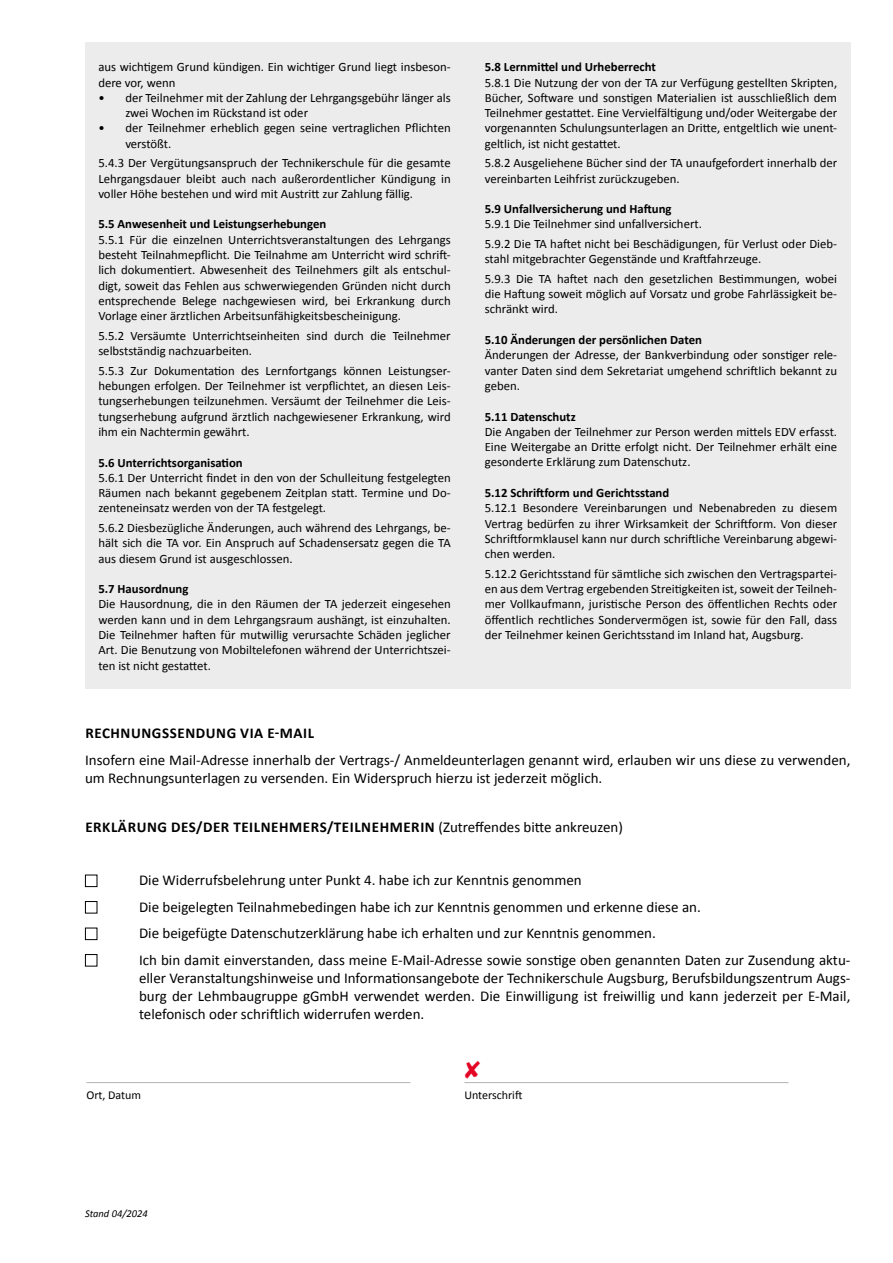
<style>
.page{position:relative;width:893px;height:1263px;background:#fff}
.page>*{position:absolute;margin:0;border:0;box-sizing:border-box;transform-origin:0 0}
.t1{font:15px/26.5px "Calibri";color:#000}
.t2{font:700 15px "Calibri";letter-spacing:.04em;color:#000}
.t3{font:12.75px/15.3px "Calibri";color:#000;text-align:justify}
.t4{font:700 12.75px "Calibri";color:#000}
.t5{font:12px "Calibri";color:#000}
.t6{font:italic 10.5px "Calibri";color:#000}
.s1{font-weight:400}
</style>
<div class="page">
<div style="left:85px;top:43px;width:765px;height:646px;background:#ececec"></div>
<div style="left:85px;top:875px;width:12px;height:12px;border:1px solid #000"></div>
<div style="left:85px;top:901px;width:12px;height:12px;border:1px solid #000"></div>
<div style="left:85px;top:928px;width:12px;height:12px;border:1px solid #000"></div>
<div style="left:85px;top:954px;width:12px;height:12px;border:1px solid #000"></div>
<hr style="left:86px;top:1082px;width:324px;height:1px;background:#b3b2b2">
<hr style="left:464px;top:1082px;width:324px;height:1px;background:#b3b2b2">
<p class="t3" style="left:98px;top:59px;width:354px">aus wichtigem Grund kündigen. Ein wichtiger Grund liegt insbeson&shy;dere vor, wenn</p>
<p class="t3" style="left:125px;top:90px;width:327px;text-indent:-27px">• der Teilnehmer mit der Zahlung der Lehrgangsgebühr länger als zwei Wochen im Rückstand ist oder</p>
<p class="t3" style="left:125px;top:120px;width:327px;text-indent:-27px">• der Teilnehmer erheblich gegen seine vertraglichen Pflichten verstößt.</p>
<p class="t3" style="left:98px;top:155px;width:354px">5.4.3 Der Vergütungsanspruch der Technikerschule für die gesamte Lehrgangsdauer bleibt auch nach außerordentlicher Kündigung in voller Höhe bestehen und wird mit Austritt zur Zahlung fällig.</p>
<p class="t4" style="left:98px;top:215px;width:229px">5.5 Anwesenheit und Leistungserhebungen</p>
<p class="t3" style="left:98px;top:232px;width:354px">5.5.1 Für die einzelnen Unterrichtsveranstaltungen des Lehrgangs besteht Teilnahmepflicht. Die Teilnahme am Unterricht wird schrift&shy;lich dokumentiert. Abwesenheit des Teilnehmers gilt als entschul&shy;digt, soweit das Fehlen aus schwerwiegenden Gründen nicht durch entsprechende Belege nachgewiesen wird, bei Erkrankung durch Vorlage einer ärztlichen Arbeitsunfähigkeitsbescheinigung.</p>
<p class="t3" style="left:98px;top:328px;width:354px">5.5.2 Versäumte Unterrichtseinheiten sind durch die Teilnehmer selbstständig nachzuarbeiten.</p>
<p class="t3" style="left:98px;top:362px;width:354px">5.5.3 Zur Dokumentation des Lernfortgangs können Leistungser&shy;hebungen erfolgen. Der Teilnehmer ist verpflichtet, an diesen Leis&shy;tungserhebungen teilzunehmen. Versäumt der Teilnehmer die Leis&shy;tungserhebung aufgrund ärztlich nachgewiesener Erkrankung, wird ihm ein Nachtermin gewährt.</p>
<p class="t4" style="left:98px;top:453px;width:146px">5.6 Unterrichtsorganisation</p>
<p class="t3" style="left:98px;top:470px;width:354px">5.6.1 Der Unterricht findet in den von der Schulleitung festgelegten Räumen nach bekannt gegebenem Zeitplan statt. Termine und Do&shy;zenteneinsatz werden von der TA festgelegt.</p>
<p class="t3" style="left:98px;top:520px;width:354px">5.6.2 Diesbezügliche Änderungen, auch während des Lehrgangs, be&shy;hält sich die TA vor. Ein Anspruch auf Schadensersatz gegen die TA aus diesem Grund ist ausgeschlossen.</p>
<p class="t4" style="left:98px;top:580px;width:92px">5.7 Hausordnung</p>
<p class="t3" style="left:98px;top:596px;width:354px">Die Hausordnung, die in den Räumen der TA jederzeit eingesehen werden kann und in dem Lehrgangsraum aushängt, ist einzuhalten.<br>Die Teilnehmer haften für mutwillig verursachte Schäden jeglicher Art. Die Benutzung von Mobiltelefonen während der Unterrichtszei&shy;ten ist nicht gestattet.</p>
<p class="t4" style="left:485px;top:58px;width:173px">5.8 Lernmittel und Urheberrecht</p>
<p class="t3" style="left:485px;top:74px;width:354px">5.8.1 Die Nutzung der von der TA zur Verfügung gestellten Skripten, Bücher, Software und sonstigen Materialien ist ausschließlich dem Teilnehmer gestattet. Eine Vervielfältigung und/oder Weitergabe der vorgenannten Schulungsunterlagen an Dritte, entgeltlich wie unent&shy;geltlich, ist nicht gestattet.</p>
<p class="t3" style="left:485px;top:155px;width:354px">5.8.2 Ausgeliehene Bücher sind der TA unaufgefordert innerhalb der vereinbarten Leihfrist zurückzugeben.</p>
<p class="t4" style="left:485px;top:200px;width:188px">5.9 Unfallversicherung und Haftung</p>
<p class="t3" style="left:485px;top:214px;width:354px;line-height:19.5px">5.9.1 Die Teilnehmer sind unfallversichert.<br>5.9.2 Die TA haftet nicht bei Beschädigungen, für Verlust oder Dieb-</p>
<p class="t3" style="left:485px;top:249px;width:354px;line-height:19.5px">stahl mitgebrachter Gegenstände und Kraftfahrzeuge.<br>5.9.3 Die TA haftet nach den gesetzlichen Bestimmungen, wobei</p>
<p class="t3" style="left:485px;top:286px;width:354px">die Haftung soweit möglich auf Vorsatz und grobe Fahrlässigkeit be&shy;schränkt wird.</p>
<p class="t4" style="left:485px;top:331px;width:219px">5.10 Änderungen der persönlichen Daten</p>
<p class="t3" style="left:485px;top:347px;width:354px">Änderungen der Adresse, der Bankverbindung oder sonstiger rele&shy;vanter Daten sind dem Sekretariat umgehend schriftlich bekannt zu geben.</p>
<p class="t4" style="left:485px;top:407px;width:93px">5.11 Datenschutz</p>
<p class="t3" style="left:485px;top:424px;width:354px">Die Angaben der Teilnehmer zur Person werden mittels EDV erfasst.<br>Eine Weitergabe an Dritte erfolgt nicht. Der Teilnehmer erhält eine gesonderte Erklärung zum Datenschutz.</p>
<p class="t4" style="left:485px;top:484px;width:186px">5.12 Schriftform und Gerichtsstand</p>
<p class="t3" style="left:485px;top:500px;width:354px">5.12.1 Besondere Vereinbarungen und Nebenabreden zu diesem Vertrag bedürfen zu ihrer Wirksamkeit der Schriftform. Von dieser Schriftformklausel kann nur durch schriftliche Vereinbarung abgewi&shy;chen werden.</p>
<p class="t3" style="left:485px;top:566px;width:354px">5.12.2 Gerichtsstand für sämtliche sich zwischen den Vertragspartei&shy;en aus dem Vertrag ergebenden Streitigkeiten ist, soweit der Teilneh&shy;mer Vollkaufmann, juristische Person des öffentlichen Rechts oder öffentlich rechtliches Sondervermögen ist, sowie für den Fall, dass der Teilnehmer keinen Gerichtsstand im Inland hat, Augsburg.</p>
<p class="t2" style="left:85px;top:723px;width:230px">RECHNUNGSSENDUNG VIA E-MAIL</p>
<p class="t1" style="left:85px;top:750px;width:767px;line-height:18px">Insofern eine Mail-Adresse innerhalb der Vertrags-/ Anmeldeunterlagen genannt wird, erlauben wir uns diese zu verwenden, um Rechnungsunterlagen zu versenden. Ein Widerspruch hierzu ist jederzeit möglich.</p>
<p class="t2" style="left:85px;top:817px;width:539px">ERKLÄRUNG DES/DER TEILNEHMERS/TEILNEHMERIN <span class="s1">(Zutreffendes bitte ankreuzen)</span></p>
<p class="t1" style="left:139px;top:867px;width:713px">Die Widerrufsbelehrung unter Punkt 4. habe ich zur Kenntnis genommen<br>Die beigelegten Teilnahmebedingen habe ich zur Kenntnis genommen und erkenne diese an.<br>Die beigefügte Datenschutzerklärung habe ich erhalten und zur Kenntnis genommen.<br>Ich bin damit einverstanden, dass meine E-Mail-Adresse sowie sonstige oben genannten Daten zur Zusendung aktu-</p>
<p class="t1" style="left:139px;top:968px;width:713px;line-height:18px;text-align:justify">eller Veranstaltungshinweise und Informationsangebote der Technikerschule Augsburg, Berufsbildungszentrum Augs&shy;burg der Lehmbaugruppe gGmbH verwendet werden. Die Einwilligung ist freiwillig und kann jederzeit per E-Mail, telefonisch oder schriftlich widerrufen werden.</p>
<p class="t5" style="left:86px;top:1087px;width:56px">Ort, Datum</p>
<p class="t5" style="left:464px;top:1087px;width:60px">Unterschrift</p>
<p class="t6" style="left:85px;top:1206px;width:64px">Stand 04/2024</p>
</div>
